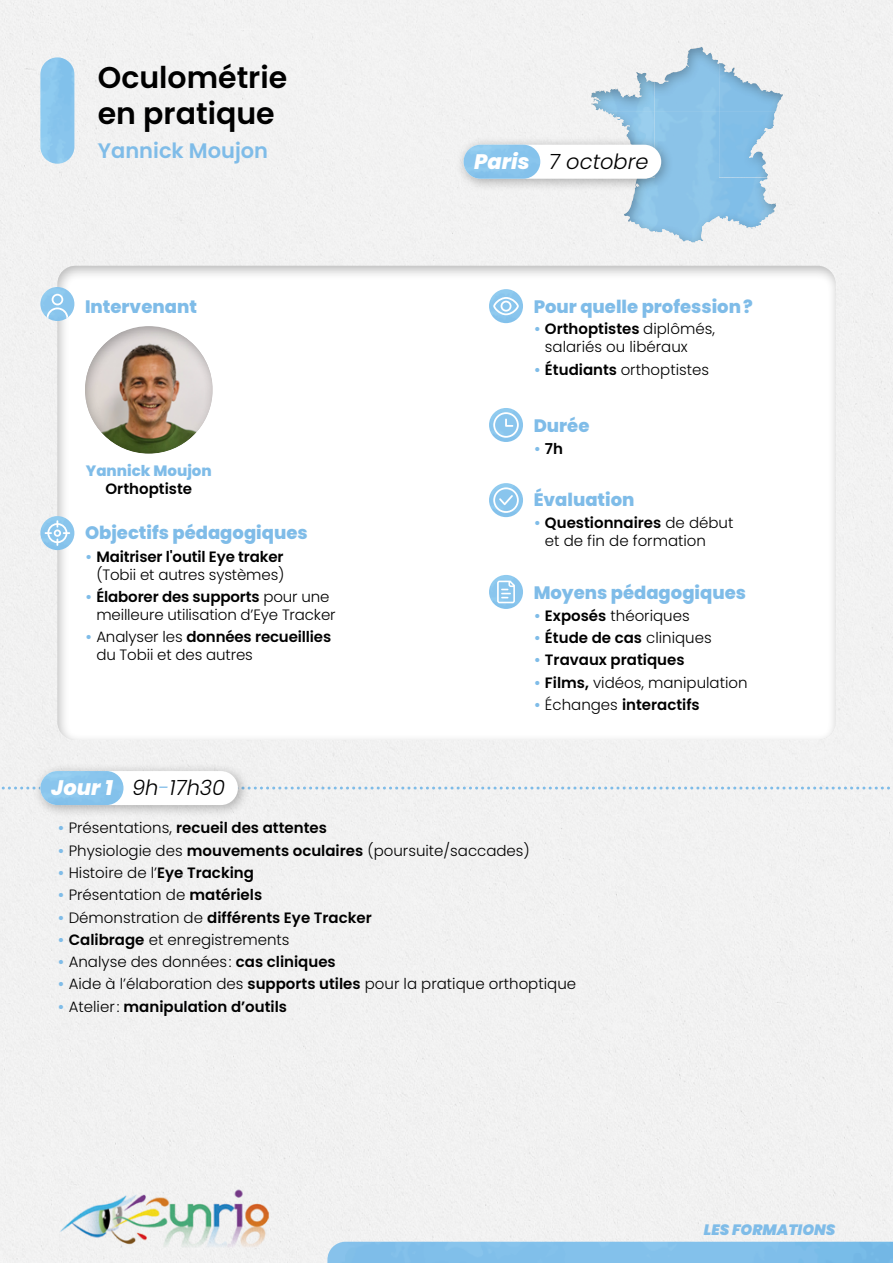
<style>
.page{position:relative;width:893px;height:1263px;background:#fff}
.page>*{position:absolute;margin:0;border:0;box-sizing:border-box;transform-origin:0 0}
.t1{font:600 30px/36px "Poppins";color:#000}
.t2{font:italic 300 21px "Poppins";color:#000}
.t3{font:600 21px "Poppins";color:#7fbce8}
.t4{font:italic 800 21px "Poppins";color:#fff}
.t5{font:800 18px "Poppins";color:#7fbce8}
.t6{font:300 15px/18px "Poppins";color:#000}
.t7{font:600 15px/18px "Poppins";color:#000;text-align:right}
.t8{font:800 15px/18px "Poppins";color:#7fbce8;text-align:center}
.t9{font:italic 900 15px "Poppins";color:#7fbce8}
.s1{font-weight:600;color:#000}
.s2{color:#7fbce8}
.s3{font-weight:300}
.s4{font-weight:600;color:#7fbce8}
.s5{font-weight:600}
</style>
<div class="page">
<div style="left:44px;top:255px;width:806px;height:485px;background:#000;opacity:.3"></div>
<div style="left:577px;top:37px;width:219px;height:207px;background:#000;opacity:.3"></div>
<svg style="left:0;top:786px;width:893px;height:3px"></svg>
<img style="left:40px;top:57px;width:34px;height:107px;border-radius:17px">
<div style="left:32px;top:763px;width:219px;height:55px;background:#000;opacity:.3"></div>
<div style="left:40px;top:771px;width:198px;height:34px;background:#fff;border-radius:17px"></div>
<img style="left:40px;top:771px;width:84px;height:34px;border-radius:17px">
<img style="left:40px;top:287px;width:34px;height:34px;border-radius:17px">
<svg style="left:47px;top:294px;width:21px;height:25px"></svg>
<img style="left:489px;top:289px;width:34px;height:34px;border-radius:17px">
<svg style="left:493px;top:297px;width:26px;height:18px"></svg>
<img style="left:489px;top:408px;width:34px;height:34px;border-radius:17px">
<svg style="left:493px;top:412px;width:26px;height:26px"></svg>
<img style="left:40px;top:516px;width:34px;height:34px;border-radius:17px">
<svg style="left:45px;top:520px;width:25px;height:26px"></svg>
<img style="left:489px;top:575px;width:34px;height:34px;border-radius:17px">
<svg style="left:497px;top:581px;width:18px;height:22px"></svg>
<img style="left:489px;top:483px;width:34px;height:34px;border-radius:17px">
<svg style="left:493px;top:487px;width:26px;height:26px"></svg>
<div style="left:455px;top:136px;width:220px;height:56px;background:#000;opacity:.3"></div>
<div style="left:464px;top:145px;width:197px;height:34px;background:#fff;border-radius:17px"></div>
<img style="left:464px;top:145px;width:76px;height:34px;border-radius:17px">
<div style="left:72px;top:315px;width:154px;height:140px;background:#000;opacity:.3"></div>
<img style="left:43px;top:1185px;width:241px;height:67px">
<p class="t1" style="left:98px;top:59px;width:191px">Oculométrie en pratique</p>
<p class="t3" style="left:98px;top:138px;width:172px">Yannick Moujon</p>
<p class="t5" style="left:85px;top:296px;width:113px">Intervenant</p>
<p class="t8" style="left:86px;top:462px;width:127px">Yannick Moujon<br><span class="s1">Orthoptiste</span></p>
<p class="t5" style="left:85px;top:523px;width:224px">Objectifs pédagogiques</p>
<p class="t7" style="left:85px;top:547px;width:201px"><span class="s2">•</span> Maitriser l'outil Eye traker <span class="s3">(Tobii et autres systèmes)</span></p>
<p class="t6" style="left:96px;top:588px;width:241px;text-indent:-11px"><span class="s4">•</span> <span class="s5">Élaborer des supports</span> pour une meilleure utilisation d’Eye Tracker</p>
<p class="t6" style="left:96px;top:628px;width:236px;text-indent:-11px"><span class="s4">•</span> Analyser les <span class="s5">données recueillies </span>du Tobii et des autres</p>
<p class="t4" style="left:51px;top:775px;width:63px">Jour 1</p>
<p class="t2" style="left:132px;top:775px;width:95px">9h<span class="s2">-</span>17h30</p>
<p class="t4" style="left:474px;top:149px;width:57px">Paris</p>
<p class="t2" style="left:549px;top:149px;width:101px">7 octobre</p>
<p class="t5" style="left:534px;top:296px;width:221px">Pour quelle profession?</p>
<p class="t6" style="left:545px;top:320px;width:171px;text-indent:-11px"><span class="s4">•</span> <span class="s5">Orthoptistes</span> diplômés, salariés ou libéraux</p>
<p class="t6" style="left:534px;top:360px;width:177px"><span class="s4">•</span> <span class="s5">Étudiants</span> orthoptistes</p>
<p class="t5" style="left:534px;top:415px;width:57px">Durée</p>
<p class="t7" style="left:534px;top:440px;width:31px"><span class="s2">•</span> 7h</p>
<p class="t5" style="left:534px;top:489px;width:102px">Évaluation</p>
<p class="t6" style="left:545px;top:514px;width:190px;text-indent:-11px"><span class="s4">•</span> <span class="s5">Questionnaires</span> de début et de fin de formation</p>
<p class="t5" style="left:534px;top:582px;width:214px">Moyens pédagogiques</p>
<p class="t6" style="left:534px;top:607px;width:158px"><span class="s4">•</span> <span class="s5">Exposés</span> théoriques</p>
<p class="t7" style="left:534px;top:629px;width:180px"><span class="s2">•</span> Étude de cas <span class="s3">cliniques</span></p>
<p class="t7" style="left:534px;top:651px;width:152px"><span class="s2">•</span> Travaux pratiques</p>
<p class="t6" style="left:534px;top:673px;width:215px"><span class="s4">•</span> <span class="s5">Films,</span> vidéos, manipulation</p>
<p class="t7" style="left:534px;top:696px;width:168px"><span class="s2">•</span> <span class="s3">Échanges</span> interactifs</p>
<p class="t7" style="left:57px;top:819px;width:271px"><span class="s2">•</span> <span class="s3">Présentations,</span> recueil des attentes</p>
<p class="t6" style="left:57px;top:841px;width:474px"><span class="s4">•</span> Physiologie des <span class="s5">mouvements oculaires</span> (poursuite/saccades)</p>
<p class="t6" style="left:57px;top:864px;width:198px"><span class="s4">•</span> Histoire de l’<span class="s5">Eye Tracking</span></p>
<p class="t6" style="left:57px;top:886px;width:206px"><span class="s4">•</span> Présentation de <span class="s5">matériels</span></p>
<p class="t7" style="left:57px;top:908px;width:316px"><span class="s2">•</span> <span class="s3">Démonstration de</span> différents Eye Tracker</p>
<p class="t6" style="left:57px;top:930px;width:234px"><span class="s4">•</span> <span class="s5">Calibrage</span> et enregistrements</p>
<p class="t6" style="left:57px;top:953px;width:280px"><span class="s4">•</span> Analyse des données: <span class="s5">cas cliniques</span></p>
<p class="t6" style="left:57px;top:975px;width:520px"><span class="s4">•</span> Aide à l’élaboration des <span class="s5">supports utiles</span> pour la pratique orthoptique</p>
<p class="t7" style="left:57px;top:997px;width:231px"><span class="s2">•</span> <span class="s3">Atelier:</span> manipulation d’outils</p>
<p class="t9" style="left:704px;top:1221px;width:133px">LES FORMATIONS</p>
</div>
